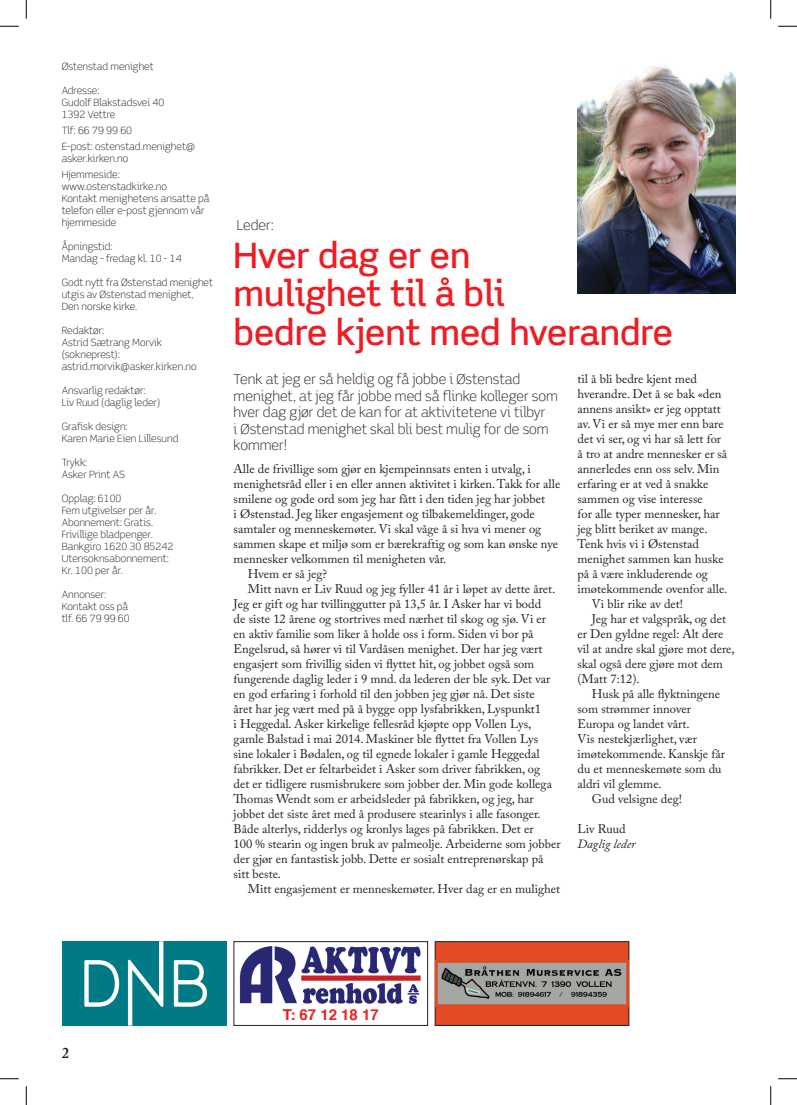
<style>
.page{position:relative;width:797px;height:1105px;background:#fff}
.page>*{position:absolute;margin:0;border:0;box-sizing:border-box;transform-origin:0 0}
.t1{font:500 35px/38.8px "Scene Alt";color:#ee1d23}
.t2{font:700 15px "Helvetica";color:#ee1d23}
.t3{font:600 15px "Adobe Caslon Pro";color:#231f20}
.t4{font:300 13.75px/16.5px "Scene Alt";color:#231f20}
.t5{font:12.5px "Adobe Caslon Pro";color:#231f20}
.t6{font:italic 12.5px "Adobe Caslon Pro";color:#231f20}
.t7{font:300 10px/12px "Scene Alt";color:#231f20}
</style>
<div class="page">
<img style="left:577px;top:66px;width:158px;height:227px">
<div style="left:62px;top:941px;width:164px;height:84px;background:#007b85"></div>
<svg style="left:174px;top:960px;width:33px;height:47px"></svg>
<svg style="left:128px;top:941px;width:35px;height:84px"></svg>
<svg style="left:84px;top:960px;width:35px;height:47px"></svg>
<img style="left:239px;top:946px;width:182px;height:58px">
<div style="left:234px;top:941px;width:194px;height:84px;border:1px solid #231f20"></div>
<div style="left:435px;top:942px;width:194px;height:83px;background:#e24b25"></div>
<div style="left:435px;top:941px;width:194px;height:84px;border:1px solid #231f20"></div>
<img style="left:435px;top:960px;width:193px;height:47px">
<svg style="left:0;top:25px;width:19px;height:2px"></svg>
<svg style="left:778px;top:25px;width:19px;height:2px"></svg>
<svg style="left:0;top:1078px;width:19px;height:1px"></svg>
<svg style="left:778px;top:1078px;width:19px;height:1px"></svg>
<svg style="left:25px;top:0;width:2px;height:19px"></svg>
<svg style="left:25px;top:1086px;width:2px;height:19px"></svg>
<svg style="left:770px;top:0;width:1px;height:19px"></svg>
<svg style="left:770px;top:1086px;width:1px;height:19px"></svg>
<p class="t7" style="left:62px;top:60px;width:93px">Østenstad menighet</p>
<p class="t7" style="left:62px;top:84px;width:104px">Adresse:<br>Gudolf Blakstadsvei 40<br>1392 Vettre</p>
<p class="t7" style="left:62px;top:122px;width:135px;line-height:16.2px">Tlf: 66 79 99 60<br>E-post: ostenstad.menighet@</p>
<p class="t7" style="left:62px;top:150px;width:68px;line-height:16.2px">asker.kirken.no<br>Hjemmeside:</p>
<p class="t7" style="left:62px;top:181px;width:149px">www.ostenstadkirke.no<br>Kontakt menighetens ansatte på telefon eller e-post gjennom vår hjemmeside</p>
<p class="t7" style="left:62px;top:241px;width:121px">Åpningstid:<br>Mandag - fredag kl. 10 - 14</p>
<p class="t7" style="left:62px;top:277px;width:153px">Godt nytt fra Østenstad menighet utgis av Østenstad menighet,<br>Den norske kirke.</p>
<p class="t7" style="left:62px;top:325px;width:136px">Redaktør:<br>Astrid Sætrang Morvik (sokneprest): astrid.morvik@asker.kirken.no</p>
<p class="t7" style="left:62px;top:385px;width:100px">Ansvarlig redaktør:<br>Liv Ruud (daglig leder)</p>
<p class="t7" style="left:62px;top:421px;width:118px">Grafisk design:<br>Karen Marie Eien Lillesund</p>
<p class="t7" style="left:62px;top:457px;width:65px">Trykk:<br>Asker Print AS</p>
<p class="t7" style="left:62px;top:493px;width:113px">Opplag: 6100<br>Fem utgivelser per år.<br>Abonnement: Gratis.<br>Frivillige bladpenger.<br>Bankgiro 1620 30 85242<br>Utensoknsabonnement:<br>Kr. 100 per år.</p>
<p class="t7" style="left:62px;top:589px;width:70px">Annonser:<br>Kontakt oss på tlf. 66 79 99 60</p>
<p class="t4" style="left:237px;top:217px;width:39px">Leder:</p>
<h1 class="t1" style="left:234px;top:235px;width:441px">Hver dag er en<br>mulighet til å bli<br>bedre kjent med hverandre</h1>
<p class="t4" style="left:234px;top:371px;width:326px">Tenk at jeg er så heldig og få jobbe i Østenstad menighet, at jeg får jobbe med så flinke kolleger som hver dag gjør det de kan for at aktivitetene vi tilbyr<br>i Østenstad menighet skal bli best mulig for de som kommer!</p>
<p class="t5" style="left:234px;top:461px;width:298px">Alle de frivillige som gjør en kjempeinnsats enten i utvalg, i</p>
<p class="t5" style="left:234px;top:476px;width:328px">menighetsråd eller i en eller annen aktivitet i kirken. Takk for alle</p>
<p class="t5" style="left:234px;top:491px;width:313px">smilene og gode ord som jeg har fått i den tiden jeg har jobbet</p>
<p class="t5" style="left:234px;top:506px;width:303px">i Østenstad. Jeg liker engasjement og tilbakemeldinger, gode</p>
<p class="t5" style="left:234px;top:521px;width:309px">samtaler og menneskemøter. Vi skal våge å si hva vi mener og</p>
<p class="t5" style="left:234px;top:536px;width:326px">sammen skape et miljø som er bærekraftig og som kan ønske nye</p>
<p class="t5" style="left:234px;top:551px;width:214px">mennesker velkommen til menigheten vår.</p>
<p class="t5" style="left:248px;top:566px;width:81px">Hvem er så jeg?</p>
<p class="t5" style="left:248px;top:581px;width:309px">Mitt navn er Liv Ruud og jeg fyller 41 år i løpet av dette året.</p>
<p class="t5" style="left:234px;top:596px;width:309px">Jeg er gift og har tvillinggutter på 13,5 år. I Asker har vi bodd</p>
<p class="t5" style="left:234px;top:611px;width:314px">de siste 12 årene og stortrives med nærhet til skog og sjø. Vi er</p>
<p class="t5" style="left:234px;top:626px;width:301px">en aktiv familie som liker å holde oss i form. Siden vi bor på</p>
<p class="t5" style="left:234px;top:641px;width:310px">Engelsrud, så hører vi til Vardåsen menighet. Der har jeg vært</p>
<p class="t5" style="left:234px;top:656px;width:302px">engasjert som frivillig siden vi flyttet hit, og jobbet også som</p>
<p class="t5" style="left:234px;top:671px;width:318px">fungerende daglig leder i 9 mnd. da lederen der ble syk. Det var</p>
<p class="t5" style="left:234px;top:686px;width:302px">en god erfaring i forhold til den jobben jeg gjør nå. Det siste</p>
<p class="t5" style="left:234px;top:701px;width:309px">året har jeg vært med på å bygge opp lysfabrikken, Lyspunkt1</p>
<p class="t5" style="left:234px;top:716px;width:299px">i Heggedal. Asker kirkelige fellesråd kjøpte opp Vollen Lys,</p>
<p class="t5" style="left:234px;top:731px;width:306px">gamle Balstad i mai 2014. Maskiner ble flyttet fra Vollen Lys</p>
<p class="t5" style="left:234px;top:746px;width:307px">sine lokaler i Bødalen, og til egnede lokaler i gamle Heggedal</p>
<p class="t5" style="left:234px;top:761px;width:308px">fabrikker. Det er feltarbeidet i Asker som driver fabrikken, og</p>
<p class="t5" style="left:234px;top:776px;width:320px">det er tidligere rusmisbrukere som jobber der. Min gode kollega</p>
<p class="t5" style="left:234px;top:791px;width:301px">Thomas Wendt som er arbeidsleder på fabrikken, og jeg, har</p>
<p class="t5" style="left:234px;top:806px;width:309px">jobbet det siste året med å produsere stearinlys i alle fasonger.</p>
<p class="t5" style="left:234px;top:821px;width:301px">Både alterlys, ridderlys og kronlys lages på fabrikken. Det er</p>
<p class="t5" style="left:234px;top:836px;width:328px">100 % stearin og ingen bruk av palmeolje. Arbeiderne som jobber</p>
<p class="t5" style="left:234px;top:851px;width:311px">der gjør en fantastisk jobb. Dette er sosialt entreprenørskap på</p>
<p class="t5" style="left:234px;top:866px;width:49px">sitt beste.</p>
<p class="t5" style="left:248px;top:881px;width:314px">Mitt engasjement er menneskemøter. Hver dag er en mulighet</p>
<p class="t5" style="left:577px;top:371px;width:121px">til å bli bedre kjent med</p>
<p class="t5" style="left:577px;top:386px;width:145px">hverandre. Det å se bak «den</p>
<p class="t5" style="left:577px;top:401px;width:145px">annens ansikt» er jeg opptatt</p>
<p class="t5" style="left:577px;top:416px;width:148px">av. Vi er så mye mer enn bare</p>
<p class="t5" style="left:577px;top:431px;width:145px">det vi ser, og vi har så lett for</p>
<p class="t5" style="left:577px;top:446px;width:151px">å tro at andre mennesker er så</p>
<p class="t5" style="left:577px;top:461px;width:143px">annerledes enn oss selv. Min</p>
<p class="t5" style="left:577px;top:476px;width:132px">erfaring er at ved å snakke</p>
<p class="t5" style="left:577px;top:491px;width:127px">sammen og vise interesse</p>
<p class="t5" style="left:577px;top:506px;width:144px">for alle typer mennesker, har</p>
<p class="t5" style="left:577px;top:521px;width:132px">jeg blitt beriket av mange.</p>
<p class="t5" style="left:577px;top:536px;width:123px">Tenk hvis vi i Østenstad</p>
<p class="t5" style="left:577px;top:551px;width:148px">menighet sammen kan huske</p>
<p class="t5" style="left:577px;top:566px;width:132px">på å være inkluderende og</p>
<p class="t5" style="left:577px;top:581px;width:151px">imøtekommende ovenfor alle.</p>
<p class="t5" style="left:591px;top:596px;width:93px">Vi blir rike av det!</p>
<p class="t5" style="left:591px;top:611px;width:136px">Jeg har et valgspråk, og det</p>
<p class="t5" style="left:577px;top:626px;width:147px">er Den gyldne regel: Alt dere</p>
<p class="t5" style="left:577px;top:641px;width:158px">vil at andre skal gjøre mot dere,</p>
<p class="t5" style="left:577px;top:656px;width:147px">skal også dere gjøre mot dem</p>
<p class="t5" style="left:577px;top:671px;width:64px">(Matt 7:12).</p>
<p class="t5" style="left:591px;top:686px;width:130px">Husk på alle flyktningene</p>
<p class="t5" style="left:577px;top:701px;width:115px">som strømmer innover</p>
<p class="t5" style="left:577px;top:716px;width:114px">Europa og landet vårt.</p>
<p class="t5" style="left:577px;top:731px;width:121px">Vis nestekjærlighet, vær</p>
<p class="t5" style="left:577px;top:746px;width:149px">imøtekommende. Kanskje får</p>
<p class="t5" style="left:577px;top:761px;width:145px">du et menneskemøte som du</p>
<p class="t5" style="left:577px;top:776px;width:86px">aldri vil glemme.</p>
<p class="t5" style="left:591px;top:791px;width:92px">Gud velsigne deg!</p>
<p class="t5" style="left:577px;top:821px;width:50px">Liv Ruud</p>
<p class="t6" style="left:577px;top:836px;width:60px">Daglig leder</p>
<p class="t3" style="left:62px;top:1044px;width:9px">2</p>
<p class="t2" style="left:283px;top:1003px;width:97px">T: 67 12 18 17</p>
</div>
